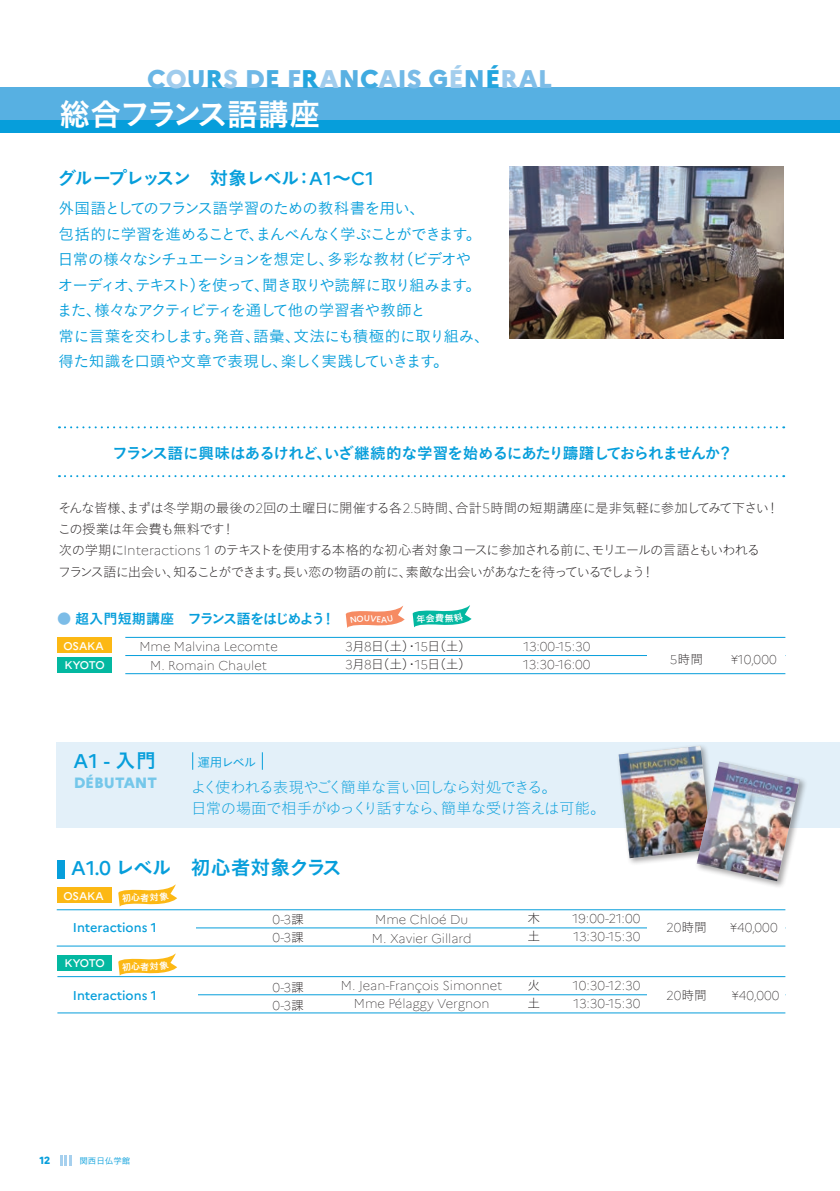
<style>
.page{position:relative;width:840px;height:1191px;background:#fff}
.page>*{position:absolute;margin:0;border:0;box-sizing:border-box;transform-origin:0 0}
.t1{font:31.2px "Koburina Go Std W6";letter-spacing:-.065em;color:#fff}
.t2{font:800 25.6px "Marianne";letter-spacing:-.005em;color:#a0cced}
.t3{font:19.8px "Koburina Go Std W6";letter-spacing:-.055em;color:#069edb}
.t4{font:500 19.8px "Marianne";color:#069edb}
.t5{font:18.4px "Koburina Go Std W6";letter-spacing:-.1em;color:#069edb}
.t6{font:15.6px "Koburina Go Std W3";letter-spacing:-.065em;color:#069edb}
.t7{font:15.6px "Koburina Go Std W3";letter-spacing:-.085em;color:#069edb}
.t8{font:15.6px "Koburina Go Std W6";letter-spacing:-.065em;color:#069edb}
.t9{font:15.6px "Koburina Go Std W3";letter-spacing:-.025em;color:#069edb}
.t10{font:15.6px "Koburina Go Std W1";letter-spacing:-.06em;color:#069edb}
.t11{font:15.6px "Koburina Go Std W3";letter-spacing:-.035em;color:#069edb}
.t12{font:15.6px "Koburina Go Std W1";letter-spacing:-.085em;color:#069edb}
.t13{font:800 15px "Marianne";color:#069edb}
.t14{font:14.2px "Koburina Go Std W6";letter-spacing:-.085em;color:#069edb}
.t15{font:13.4px "Koburina Go Std W1";letter-spacing:-.07em;color:#231f20}
.t16{font:13.4px "Koburina Go Std W1";letter-spacing:-.05em;color:#231f20}
.t17{font:13.4px "Koburina Go Std W1";letter-spacing:-.095em;color:#231f20}
.t18{font:13.4px "Koburina Go Std W1";letter-spacing:-.045em;color:#231f20}
.t19{font:100 12.8px "Marianne";color:#231f20}
.t20{font:12.8px "Koburina Go Std W1";color:#231f20}
.t21{font:500 12.8px "Marianne";color:#069edb}
.t22{font:12.6px "Koburina Go Std W3";letter-spacing:-.095em;color:#069edb}
.t23{font:500 11.2px "Marianne";letter-spacing:-.01em;color:#fff}
.t24{font:800 10.4px "Marianne";color:#069edb}
.t25{font:8.6px "Koburina Go Std W3";color:#069edb}
.s1{color:#6ab6e5}
.s2{color:#5cb1e3}
.s3{color:#2ea7de}
.s4{color:#96c8eb}
.s5{color:#6fb8e6}
.s6{color:#48ace0}
.s7{color:#72b8e6}
.s8{color:#23a5de}
.s9{color:#57b0e2}
.s10{color:#3faae0}
.s11{color:#7abbe7}
.s12{color:#5fb2e3}
.s13{color:#a4ceed}
.s14{color:#53aee2}
.s15{color:#98c8ec}
.s16{color:#80bee8}
.s17{color:#7cbce7}
.s18{font-family:"Marianne";font-weight:500}
.s19{font-family:"Marianne";font-weight:100}
.s20{font-family:"Koburina Go Std W6";font-weight:400}
.s21{font-family:"Koburina Go Std W1";font-weight:400}
</style>
<div class="page">
<svg style="left:60px;top:1155px;width:11px;height:10px"></svg>
<div style="left:0;top:87px;width:839px;height:46px;background:#57b0e2"></div>
<div style="left:0;top:121px;width:839px;height:12px;background:#069edb"></div>
<hr style="left:57px;top:909px;width:728px;height:1px;background:#069edb">
<hr style="left:125px;top:637px;width:660px;height:1px;background:#069edb">
<hr style="left:125px;top:655px;width:660px;height:1px;background:#069edb">
<hr style="left:125px;top:673px;width:660px;height:1px;background:#069edb">
<hr style="left:57px;top:927px;width:728px;height:1px;background:#069edb">
<hr style="left:57px;top:945px;width:728px;height:1px;background:#069edb">
<hr style="left:57px;top:976px;width:728px;height:1px;background:#069edb">
<hr style="left:57px;top:994px;width:728px;height:1px;background:#069edb">
<hr style="left:57px;top:1012px;width:728px;height:1px;background:#069edb">
<div style="left:647px;top:980px;width:138px;height:30px;background:#fff"></div>
<div style="left:647px;top:912px;width:138px;height:25px;background:#fff"></div>
<div style="left:647px;top:647px;width:138px;height:25px;background:#fff"></div>
<div style="left:57px;top:742px;width:782px;height:85px;background:#e3f0f9"></div>
<svg style="left:192px;top:752px;width:1px;height:17px"></svg>
<svg style="left:262px;top:752px;width:1px;height:17px"></svg>
<div style="left:57px;top:860px;width:8px;height:19px;background:#069edb"></div>
<div style="left:57px;top:955px;width:54px;height:15px;background:#03b8a1"></div>
<div style="left:57px;top:887px;width:54px;height:16px;background:#fcb814"></div>
<div style="left:57px;top:637px;width:54px;height:15px;background:#fcb814"></div>
<div style="left:615px;top:743px;width:104px;height:123px;background:#231f20;opacity:.4"></div>
<img style="left:509px;top:166px;width:273px;height:172px">
<div style="left:694px;top:759px;width:113px;height:130px;background:#231f20;opacity:.4"></div>
<img style="left:618px;top:746px;width:181px;height:135px">
<img style="left:696px;top:761px;width:103px;height:120px">
<div style="left:51px;top:915px;width:145px;height:26px;background:#fff"></div>
<div style="left:51px;top:984px;width:146px;height:26px;background:#fff"></div>
<div style="left:57px;top:657px;width:54px;height:15px;background:#03b8a1"></div>
<svg style="left:59px;top:475px;width:724px;height:2px"></svg>
<svg style="left:59px;top:426px;width:724px;height:2px"></svg>
<svg style="left:118px;top:884px;width:59px;height:22px"></svg>
<svg style="left:118px;top:953px;width:59px;height:22px"></svg>
<svg style="left:345px;top:606px;width:59px;height:22px"></svg>
<svg style="left:412px;top:605px;width:59px;height:22px"></svg>
<p class="t2" style="left:147px;top:63px;width:406px"><span class="s1">C</span>O<span class="s2">U</span><span class="s3">R</span><span class="s4">S</span> <span class="s5">D</span><span class="s6">E</span> <span class="s7">F</span><span class="s8">R</span>A<span class="s9">N</span><span class="s10">C</span><span class="s4">A</span><span class="s5">I</span><span class="s11">S</span> <span class="s12">G</span><span class="s13">É</span><span class="s14">N</span><span class="s8">É</span><span class="s15">R</span><span class="s16">A</span><span class="s17">L</span></p>
<p class="t1" style="left:59px;top:90px;width:263px">総合フランス語講座</p>
<p class="t5" style="left:58px;top:163px;width:317px">グループレッスン　対象レベル：<span class="s18">A1</span>～<span class="s18">C1</span></p>
<p class="t6" style="left:59px;top:196px;width:368px">外国語としてのフランス語学習のための教科書を用い、</p>
<p class="t6" style="left:59px;top:222px;width:424px">包括的に学習を進めることで、まんべんなく学ぶことができます。</p>
<p class="t6" style="left:58px;top:247px;width:415px">日常の様々なシチュエーションを想定し、多彩な教材（ビデオや</p>
<p class="t7" style="left:58px;top:273px;width:424px">オーディオ、テキスト）を使って、聞き取りや読解に取り組みます。</p>
<p class="t7" style="left:57px;top:298px;width:370px">また、様々なアクティビティを通して他の学習者や教師と</p>
<p class="t9" style="left:59px;top:324px;width:432px">常に言葉を交わします。発音、語彙、文法にも積極的に取り組み、</p>
<p class="t11" style="left:59px;top:349px;width:391px">得た知識を口頭や文章で表現し、楽しく実践していきます。</p>
<p class="t8" style="left:112px;top:441px;width:622px">フランス語に興味はあるけれど、いざ継続的な学習を始めるにあたり躊躇しておられませんか？</p>
<p class="t16" style="left:58px;top:497px;width:722px">そんな皆様、まずは冬学期の最後の<span class="s19">2</span>回の土曜日に開催する各<span class="s19">2.5</span>時間、合計<span class="s19">5</span>時間の短期講座に是非気軽に参加してみて下さい！</p>
<p class="t18" style="left:58px;top:519px;width:179px">この授業は年会費も無料です！</p>
<p class="t15" style="left:59px;top:540px;width:702px">次の学期に<span class="s19">Interactions 1</span> のテキストを使用する本格的な初心者対象コースに参加される前に、モリエールの言語ともいわれる</p>
<p class="t17" style="left:58px;top:561px;width:598px">フランス語に出会い、知ることができます。長い恋の物語の前に、素敵な出会いがあなたを待っているでしょう！</p>
<p class="t14" style="left:57px;top:608px;width:279px"><span class="s17">●</span> 超入門短期講座　フランス語をはじめよう！</p>
<p class="t23" style="left:63px;top:639px;width:42px">OSAKA</p>
<p class="t23" style="left:64px;top:658px;width:42px">KYOTO</p>
<p class="t19" style="left:139px;top:638px;width:140px">Mme Malvina Lecomte</p>
<p class="t19" style="left:150px;top:657px;width:118px">M. Romain Chaulet</p>
<p class="t20" style="left:345px;top:636px;width:127px"><span class="s19">3</span>月<span class="s19">8</span>日（土）・<span class="s19">15</span>日（土）</p>
<p class="t20" style="left:345px;top:654px;width:127px"><span class="s19">3</span>月<span class="s19">8</span>日（土）・<span class="s19">15</span>日（土）</p>
<p class="t19" style="left:523px;top:638px;width:69px">13:00-15:30</p>
<p class="t19" style="left:523px;top:656px;width:69px">13:30-16:00</p>
<p class="t20" style="left:669px;top:649px;width:35px"><span class="s19">5</span>時間</p>
<p class="t19" style="left:730px;top:651px;width:47px">¥10,000</p>
<p class="t4" style="left:73px;top:748px;width:84px">A1 - <span class="s20">入門</span></p>
<p class="t13" style="left:73px;top:773px;width:85px">DÉBUTANT</p>
<p class="t12" style="left:191px;top:775px;width:367px">よく使われる表現やごく簡単な言い回しなら対処できる。</p>
<p class="t10" style="left:191px;top:796px;width:416px">日常の場面で相手がゆっくり話すなら、簡単な受け答えは可能。</p>
<p class="t22" style="left:197px;top:753px;width:60px">運用レベル</p>
<p class="t3" style="left:71px;top:852px;width:272px"><span class="s18">A1.0</span> レベル　初心者対象クラス</p>
<p class="t23" style="left:63px;top:889px;width:42px">OSAKA</p>
<p class="t21" style="left:73px;top:919px;width:85px">Interactions 1</p>
<p class="t23" style="left:64px;top:956px;width:42px">KYOTO</p>
<p class="t21" style="left:73px;top:987px;width:85px">Interactions 1</p>
<p class="t19" style="left:272px;top:911px;width:33px">0-3<span class="s21">課</span></p>
<p class="t19" style="left:272px;top:930px;width:33px">0-3<span class="s21">課</span></p>
<p class="t19" style="left:272px;top:979px;width:33px">0-3<span class="s21">課</span></p>
<p class="t19" style="left:272px;top:997px;width:33px">0-3<span class="s21">課</span></p>
<p class="t19" style="left:375px;top:911px;width:94px">Mme Chloé Du</p>
<p class="t19" style="left:372px;top:930px;width:101px">M. Xavier Gillard</p>
<p class="t19" style="left:341px;top:977px;width:163px">M. Jean-François Simonnet</p>
<p class="t19" style="left:354px;top:995px;width:137px">Mme Pélaggy Vergnon</p>
<p class="t20" style="left:527px;top:908px;width:14px">木</p>
<p class="t20" style="left:527px;top:926px;width:14px">土</p>
<p class="t20" style="left:527px;top:975px;width:14px">火</p>
<p class="t20" style="left:527px;top:993px;width:14px">土</p>
<p class="t19" style="left:572px;top:910px;width:69px">19:00-21:00</p>
<p class="t19" style="left:573px;top:929px;width:68px">13:30-15:30</p>
<p class="t19" style="left:572px;top:977px;width:69px">10:30-12:30</p>
<p class="t19" style="left:573px;top:995px;width:68px">13:30-15:30</p>
<p class="t19" style="left:665px;top:919px;width:42px">20<span class="s21">時間</span></p>
<p class="t19" style="left:665px;top:987px;width:42px">20<span class="s21">時間</span></p>
<p class="t19" style="left:729px;top:919px;width:49px">¥40,000</p>
<p class="t19" style="left:731px;top:987px;width:49px">¥40,000</p>
<p class="t24" style="left:39px;top:1154px;width:12px">12</p>
<p class="t25" style="left:79px;top:1154px;width:53px">関西日仏学館</p>
</div>
